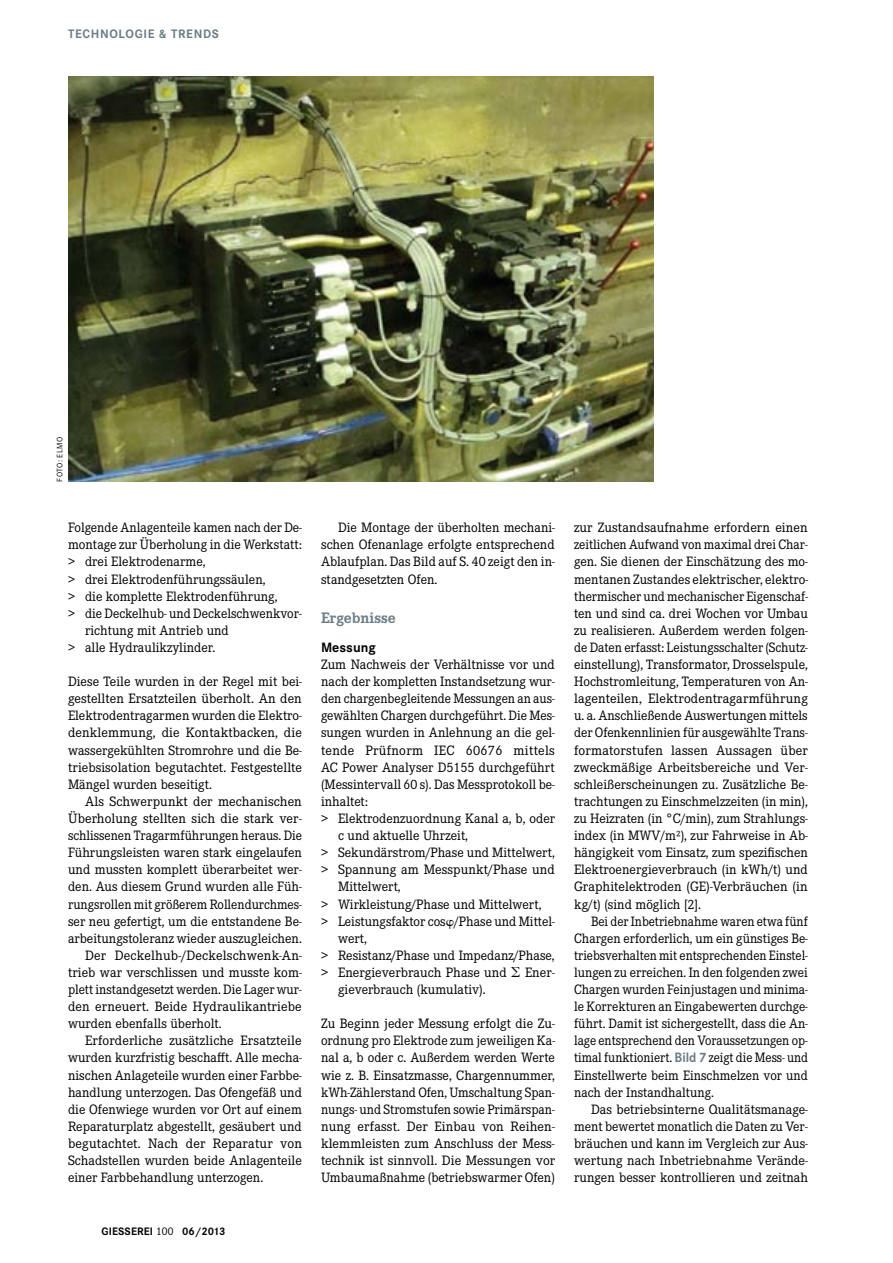
<style>
.page{position:relative;width:893px;height:1263px;background:#fff}
.page>*{position:absolute;margin:0;border:0;box-sizing:border-box;transform-origin:0 0}
.t1{font:700 15.75px "Corporate E";color:#6a7c86}
.t2{font:14.1px/17.1px "Corporate E";color:#000;text-align:justify}
.t3{font:14.1px/17.1px "Corporate E";color:#000;text-align:justify;scale:.95 1}
.t4{font:14.1px "Corporate E";color:#000;scale:.96 1}
.t5{font:14.1px "Corporate E";letter-spacing:.02em;color:#000}
.t6{font:700 14.1px "Corporate S";color:#000}
.t7{font:700 12.75px "Corporate S";letter-spacing:.055em;color:#6a7c86}
.t8{font:700 11.25px "Corporate S";letter-spacing:.01em;color:#000}
.t9{font:8.25px "Corporate S";letter-spacing:.04em;color:#000}
.s1{font-family:"Corporate E";font-weight:400;font-size:11.55px}
.s2{font-family:"Corporate S";font-weight:700;color:#6a7c86}
</style>
<div class="page">
<img style="left:68px;top:77px;width:586px;height:404px">
<p class="t7" style="left:68px;top:27px;width:152px">TECHNOLOGIE &amp; TRENDS</p>
<p class="t9" style="left:55px;top:482px;width:46px;rotate:-90deg">FOTO: ELMO</p>
<p class="t2" style="left:68px;top:519px;width:235px">Folgende Anlagenteile kamen nach der De-</p>
<p class="t2" style="left:68px;top:536px;width:235px">montage zur Überholung in die Werkstatt:</p>
<p class="t2" style="left:68px;top:553px;width:139px">&gt; drei Elektrodenarme,</p>
<p class="t2" style="left:68px;top:571px;width:199px">&gt; drei Elektrodenführungssäulen,</p>
<p class="t2" style="left:68px;top:588px;width:211px">&gt; die komplette Elektrodenführung,</p>
<p class="t2" style="left:68px;top:605px;width:235px">&gt; die Deckelhub- und Deckelschwenkvor-</p>
<p class="t2" style="left:85px;top:622px;width:145px">richtung mit Antrieb und</p>
<p class="t2" style="left:68px;top:639px;width:149px">&gt; alle Hydraulikzylinder.</p>
<p class="t2" style="left:68px;top:673px;width:235px">Diese Teile wurden in der Regel mit bei&shy;gestellten Ersatzteilen überholt. An den Elektrodentragarmen wurden die Elektro&shy;denklemmung, die Kontaktbacken, die wassergekühlten Stromrohre und die Be&shy;triebsisolation begutachtet. Festgestellte Mängel wurden beseitigt.</p>
<p class="t2" style="left:85px;top:793px;width:218px">Als Schwerpunkt der mechanischen</p>
<p class="t2" style="left:68px;top:810px;width:235px">Überholung stellten sich die stark ver-</p>
<p class="t4" style="left:68px;top:828px;width:245px">schlissenen Tragarmführungen heraus. Die</p>
<p class="t2" style="left:68px;top:844px;width:235px">Führungsleisten waren stark eingelaufen</p>
<p class="t2" style="left:68px;top:861px;width:235px">und mussten komplett überarbeitet wer-</p>
<p class="t2" style="left:68px;top:878px;width:235px">den. Aus diesem Grund wurden alle Füh-</p>
<p class="t4" style="left:68px;top:896px;width:245px">rungsrollen mit größerem Rollendurchmes-</p>
<p class="t2" style="left:68px;top:913px;width:235px">ser neu gefertigt, um die entstandene Be-</p>
<p class="t2" style="left:68px;top:930px;width:235px">arbeitungstoleranz wieder auszugleichen.</p>
<p class="t2" style="left:85px;top:947px;width:218px">Der Deckelhub-/Deckelschwenk-An-</p>
<p class="t2" style="left:68px;top:964px;width:235px">trieb war verschlissen und musste kom-</p>
<p class="t2" style="left:68px;top:981px;width:235px">plett instandgesetzt werden. Die Lager wur-</p>
<p class="t2" style="left:68px;top:998px;width:235px">den erneuert. Beide Hydraulikantriebe</p>
<p class="t2" style="left:68px;top:1015px;width:155px">wurden ebenfalls überholt.</p>
<p class="t2" style="left:85px;top:1032px;width:218px">Erforderliche zusätzliche Ersatzteile</p>
<p class="t2" style="left:68px;top:1049px;width:235px">wurden kurzfristig beschafft. Alle mecha-</p>
<p class="t2" style="left:68px;top:1066px;width:235px">nischen Anlageteile wurden einer Farbbe-</p>
<p class="t2" style="left:68px;top:1084px;width:235px">handlung unterzogen. Das Ofengefäß und</p>
<p class="t2" style="left:68px;top:1101px;width:235px">die Ofenwiege wurden vor Ort auf einem</p>
<p class="t2" style="left:68px;top:1118px;width:235px">Reparaturplatz abgestellt, gesäubert und</p>
<p class="t2" style="left:68px;top:1135px;width:235px">begutachtet. Nach der Reparatur von</p>
<p class="t2" style="left:68px;top:1152px;width:235px">Schadstellen wurden beide Anlagenteile</p>
<p class="t2" style="left:68px;top:1169px;width:197px">einer Farbbehandlung unterzogen.</p>
<p class="t8" style="left:101px;top:1225px;width:125px">GIESSEREI <span class="s1">100</span> 06/2013</p>
<p class="t2" style="left:321px;top:519px;width:235px;text-indent:17px">Die Montage der überholten mechani&shy;schen Ofenanlage erfolgte entsprechend Ablaufplan. Das Bild auf S. 40 zeigt den in&shy;standgesetzten Ofen.</p>
<p class="t1" style="left:321px;top:609px;width:76px">Ergebnisse</p>
<p class="t6" style="left:321px;top:639px;width:56px">MESSUNG</p>
<p class="t2" style="left:321px;top:656px;width:235px">Zum Nachweis der Verhältnisse vor und</p>
<p class="t2" style="left:321px;top:673px;width:235px">nach der kompletten Instandsetzung wur-</p>
<p class="t4" style="left:321px;top:691px;width:245px">den chargenbegleitende Messungen an aus-</p>
<p class="t2" style="left:321px;top:707px;width:235px">gewählten Chargen durchgeführt. Die Mes-</p>
<p class="t2" style="left:321px;top:724px;width:235px">sungen wurden in Anlehnung an die gel-</p>
<p class="t5" style="left:321px;top:742px;width:235px">tende Prüfnorm IEC 60676 mittels</p>
<p class="t2" style="left:321px;top:759px;width:235px">AC Power Analyser D5155 durchgeführt</p>
<p class="t2" style="left:321px;top:776px;width:235px">(Messintervall 60 s). Das Messprotokoll be-</p>
<p class="t2" style="left:321px;top:793px;width:48px">inhaltet:</p>
<p class="t2" style="left:321px;top:810px;width:235px">&gt; Elektrodenzuordnung Kanal a, b, oder</p>
<p class="t2" style="left:338px;top:827px;width:132px">c und aktuelle Uhrzeit,</p>
<p class="t2" style="left:321px;top:844px;width:235px">&gt; Sekundärstrom/Phase und Mittelwert,</p>
<p class="t2" style="left:321px;top:861px;width:235px">&gt; Spannung am Messpunkt/Phase und</p>
<p class="t2" style="left:338px;top:878px;width:64px">Mittelwert,</p>
<p class="t2" style="left:321px;top:895px;width:222px">&gt; Wirkleistung/Phase und Mittelwert,</p>
<p class="t2" style="left:321px;top:913px;width:235px">&gt; Leistungsfaktor cos /Phase und Mittel-</p>
<p class="t2" style="left:338px;top:930px;width:30px">wert,</p>
<p class="t2" style="left:321px;top:947px;width:235px">&gt; Resistanz/Phase und Impedanz/Phase,</p>
<p class="t2" style="left:321px;top:964px;width:235px">&gt; Energieverbrauch Phase und ∑ Ener-</p>
<p class="t2" style="left:338px;top:981px;width:149px">gieverbrauch (kumulativ).</p>
<p class="t2" style="left:321px;top:1015px;width:235px">Zu Beginn jeder Messung erfolgt die Zu&shy;ordnung pro Elektrode zum jeweiligen Ka&shy;nal a, b oder c. Außerdem werden Werte wie z. B. Einsatzmasse, Chargennummer, kWh-Zählerstand Ofen, Umschaltung Span&shy;nungs- und Stromstufen sowie Primärspan&shy;nung erfasst. Der Einbau von Reihen&shy;klemmleisten zum Anschluss der Mess&shy;technik ist sinnvoll. Die Messungen vor Umbaumaßnahme (betriebswarmer Ofen)</p>
<p class="t2" style="left:574px;top:519px;width:236px">zur Zustandsaufnahme erfordern einen zeitlichen Aufwand von maximal drei Char&shy;gen. Sie dienen der Einschätzung des mo&shy;mentanen Zustandes elektrischer, elektro&shy;thermischer und mechanischer Eigenschaf&shy;ten und sind ca. drei Wochen vor Umbau zu realisieren. Außerdem werden folgen&shy;de Daten erfasst: Leistungsschalter (Schutz&shy;einstellung), Transformator, Drosselspule, Hochstromleitung, Temperaturen von An&shy;lagenteilen, Elektrodentragarmführung u. a. Anschließende Auswertungen mittels der Ofenkennlinien für ausgewählte Trans&shy;formatorstufen lassen Aussagen über zweckmäßige Arbeitsbereiche und Ver&shy;schleißerscheinungen zu. Zusätzliche Be&shy;trachtungen zu Einschmelzzeiten (in min), zu Heizraten (in °C/min), zum Strahlungs&shy;index (in MWV/m²), zur Fahrweise in Ab&shy;hängigkeit vom Einsatz, zum spezifischen Elektroenergieverbrauch (in kWh/t) und Graphitelektroden (GE)-Verbräuchen (in kg/t) (sind möglich [2].</p>
<p class="t3" style="left:574px;top:913px;width:248px;text-indent:17px">Bei der Inbetriebnahme waren etwa fünf Chargen erforderlich, um ein günstiges Be&shy;triebsverhalten mit entsprechenden Einstel&shy;lungen zu erreichen. In den folgenden zwei Chargen wurden Feinjustagen und minima&shy;le Korrekturen an Eingabewerten durchge&shy;führt. Damit ist sichergestellt, dass die An&shy;lage entsprechend den Voraussetzungen op&shy;timal funktioniert. <span class="s2">BILD 7</span> zeigt die Mess- und Einstellwerte beim Einschmelzen vor und nach der Instandhaltung.</p>
<p class="t2" style="left:574px;top:1101px;width:235px;text-indent:17px">Das betriebsinterne Qualitätsmanage&shy;ment bewertet monatlich die Daten zu Ver&shy;bräuchen und kann im Vergleich zur Aus&shy;wertung nach Inbetriebnahme Verände&shy;rungen besser kontrollieren und zeitnah</p>
</div>
